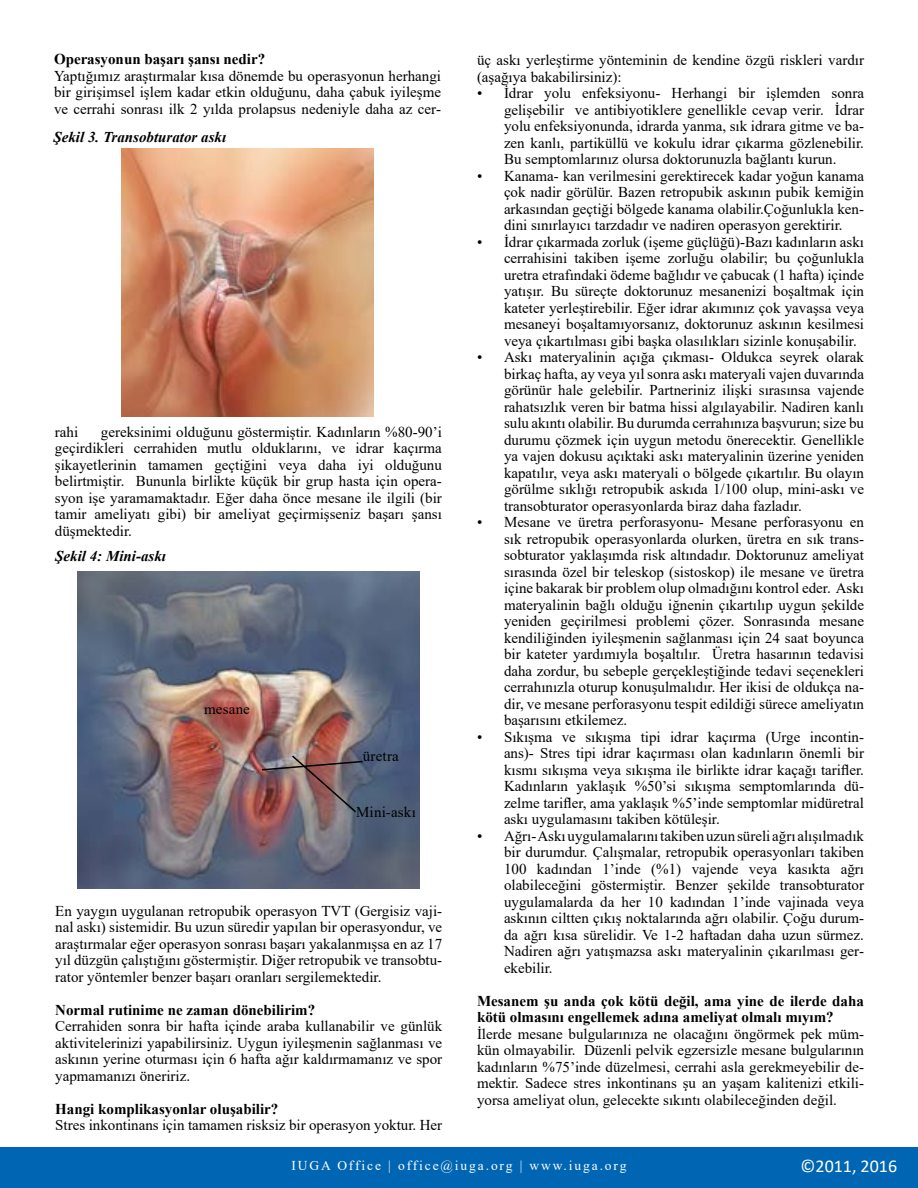
<style>
.page{position:relative;width:918px;height:1188px;background:#fff}
.page>*{position:absolute;margin:0;border:0;box-sizing:border-box;transform-origin:0 0}
.t1{font:18px "Calibri";color:#fff}
.t2{font:15px/16.5px "Times New Roman";color:#000;text-align:justify}
.t3{font:700 15px/16.5px "Times New Roman";color:#000}
.t4{font:italic 700 15px "Times New Roman";color:#000}
.t5{font:15px "Times New Roman";letter-spacing:.02em;color:#000}
.t6{font:13.5px "Times New Roman";letter-spacing:.14em;color:#fff}
</style>
<div class="page">
<div style="left:0;top:1147px;width:918px;height:41px;background:#0066b3"></div>
<img style="left:122px;top:148px;width:252px;height:269px">
<img style="left:77px;top:572px;width:342px;height:317px">
<img style="left:260px;top:754px;width:104px;height:60px">
<p class="t3" style="left:54px;top:50px;width:213px">Operasyonun başarı şansı nedir?</p>
<p class="t2" style="left:54px;top:67px;width:389px">Yaptığımız araştırmalar kısa dönemde bu operasyonun herhangi bir girişimsel işlem kadar etkin olduğunu, daha çabuk iyileşme ve cerrahi sonrası ilk 2 yılda prolapsus nedeniyle daha az cer-</p>
<p class="t4" style="left:53px;top:127px;width:174px">Şekil 3. Transobturator askı</p>
<p class="t2" style="left:55px;top:423px;width:389px;text-indent:46px">gereksinimi olduğunu göstermiştir. Kadınların %80-90’i geçirdikleri cerrahiden mutlu olduklarını, ve idrar kaçırma şikayetlerinin tamamen geçtiğini veya daha iyi olduğunu belirtmiştir. Bununla birlikte küçük bir grup hasta için opera&shy;syon işe yaramamaktadır. Eğer daha önce mesane ile ilgili (bir tamir ameliyatı gibi) bir ameliyat geçirmişseniz başarı şansı düşmektedir.</p>
<p class="t2" style="left:55px;top:423px;width:25px">rahi</p>
<p class="t4" style="left:55px;top:545px;width:112px">Şekil 4: Mini-askı</p>
<p class="t2" style="left:204px;top:700px;width:47px">mesane</p>
<p class="t2" style="left:363px;top:747px;width:38px">üretra</p>
<p class="t5" style="left:356px;top:802px;width:61px">Mini-askı</p>
<p class="t2" style="left:55px;top:902px;width:389px">En yaygın uygulanan retropubik operasyon TVT (Gergisiz vaji&shy;nal askı) sistemidir. Bu uzun süredir yapılan bir operasyondur, ve araştırmalar eğer operasyon sonrası başarı yakalanmışsa en az 17 yıl düzgün çalıştığını göstermiştir. Diğer retropubik ve transobtu&shy;rator yöntemler benzer başarı oranları sergilemektedir.</p>
<p class="t3" style="left:55px;top:1001px;width:261px">Normal rutinime ne zaman dönebilirim?</p>
<p class="t2" style="left:55px;top:1018px;width:389px">Cerrahiden sonra bir hafta içinde araba kullanabilir ve günlük aktivitelerinizi yapabilirsiniz. Uygun iyileşmenin sağlanması ve askının yerine oturması için 6 hafta ağır kaldırmamanız ve spor yapmamanızı öneririz.</p>
<p class="t3" style="left:55px;top:1100px;width:225px">Hangi komplikasyonlar oluşabilir?</p>
<p class="t2" style="left:55px;top:1117px;width:389px">Stres inkontinans için tamamen risksiz bir operasyon yoktur. Her</p>
<p class="t2" style="left:477px;top:51px;width:389px">üç askı yerleştirme yönteminin de kendine özgü riskleri vardır (aşağıya bakabilirsiniz):</p>
<p class="t2" style="left:504px;top:84px;width:362px;text-indent:-27px">• İdrar yolu enfeksiyonu- Herhangi bir işlemden sonra gelişebilir ve antibiyotiklere genellikle cevap verir. İdrar yolu enfeksiyonunda, idrarda yanma, sık idrara gitme ve ba&shy;zen kanlı, partiküllü ve kokulu idrar çıkarma gözlenebilir.<br>Bu semptomlarınız olursa doktorunuzla bağlantı kurun.</p>
<p class="t2" style="left:504px;top:167px;width:362px;text-indent:-27px">• Kanama- kan verilmesini gerektirecek kadar yoğun kanama çok nadir görülür. Bazen retropubik askının pubik kemiğin arkasından geçtiği bölgede kanama olabilir.Çoğunlukla ken&shy;dini sınırlayıcı tarzdadır ve nadiren operasyon gerektirir.</p>
<p class="t2" style="left:504px;top:233px;width:362px;text-indent:-27px">• İdrar çıkarmada zorluk (işeme güçlüğü)-Bazı kadınların askı cerrahisini takiben işeme zorluğu olabilir; bu çoğunlukla uretra etrafındaki ödeme bağlıdır ve çabucak (1 hafta) içinde yatışır. Bu süreçte doktorunuz mesanenizi boşaltmak için kateter yerleştirebilir. Eğer idrar akımınız çok yavaşsa veya mesaneyi boşaltamıyorsanız, doktorunuz askının kesilmesi veya çıkartılması gibi başka olasılıkları sizinle konuşabilir.</p>
<p class="t2" style="left:504px;top:348px;width:362px;text-indent:-27px">• Askı materyalinin açığa çıkması- Oldukca seyrek olarak birkaç hafta, ay veya yıl sonra askı materyali vajen duvarında görünür hale gelebilir. Partneriniz ilişki sırasınsa vajende rahatsızlık veren bir batma hissi algılayabilir. Nadiren kanlı sulu akıntı olabilir. Bu durumda cerrahınıza başvurun; size bu durumu çözmek için uygun metodu önerecektir. Genellikle ya vajen dokusu açıktaki askı materyalinin üzerine yeniden kapatılır, veya askı materyali o bölgede çıkartılır. Bu olayın görülme sıklığı retropubik askıda 1/100 olup, mini-askı ve transobturator operasyonlarda biraz daha fazladır.</p>
<p class="t2" style="left:504px;top:513px;width:362px;text-indent:-27px">• Mesane ve üretra perforasyonu- Mesane perforasyonu en sık retropubik operasyonlarda olurken, üretra en sık trans&shy;sobturator yaklaşımda risk altındadır. Doktorunuz ameliyat sırasında özel bir teleskop (sistoskop) ile mesane ve üretra içine bakarak bir problem olup olmadığını kontrol eder. Askı materyalinin bağlı olduğu iğnenin çıkartılıp uygun şekilde yeniden geçirilmesi problemi çözer. Sonrasında mesane kendiliğinden iyileşmenin sağlanması için 24 saat boyunca bir kateter yardımıyla boşaltılır. Üretra hasarının tedavisi daha zordur, bu sebeple gerçekleştiğinde tedavi seçenekleri cerrahınızla oturup konuşulmalıdır. Her ikisi de oldukça na&shy;dir, ve mesane perforasyonu tespit edildiği sürece ameliyatın başarısını etkilemez.</p>
<p class="t2" style="left:504px;top:728px;width:362px;text-indent:-27px">• Sıkışma ve sıkışma tipi idrar kaçırma (Urge incontin&shy;ans)- Stres tipi idrar kaçırması olan kadınların önemli bir kısmı sıkışma veya sıkışma ile birlikte idrar kaçağı tarifler.<br>Kadınların yaklaşık %50’si sıkışma semptomlarında dü&shy;zelme tarifler, ama yaklaşık %5’inde semptomlar midüretral askı uygulamasını takiben kötüleşir.</p>
<p class="t2" style="left:504px;top:827px;width:362px;text-indent:-27px">• Ağrı- Askı uygulamalarını takiben uzun süreli ağrı alışılmadık bir durumdur. Çalışmalar, retropubik operasyonları takiben 100 kadından 1’inde (%1) vajende veya kasıkta ağrı olabileceğini göstermiştir. Benzer şekilde transobturator uygulamalarda da her 10 kadından 1’inde vajinada veya askının ciltten çıkış noktalarında ağrı olabilir. Çoğu durum&shy;da ağrı kısa sürelidir. Ve 1-2 haftadan daha uzun sürmez.<br>Nadiren ağrı yatışmazsa askı materyalinin çıkarılması ger&shy;ekebilir.</p>
<p class="t3" style="left:477px;top:992px;width:388px">Mesanem şu anda çok kötü değil, ama yine de ilerde daha kötü olmasını engellemek adına ameliyat olmalı mıyım?</p>
<p class="t2" style="left:477px;top:1025px;width:389px">İlerde mesane bulgularınıza ne olacağını öngörmek pek müm&shy;kün olmayabilir. Düzenli pelvik egzersizle mesane bulgularının kadınların %75’inde düzelmesi, cerrahi asla gerekmeyebilir de&shy;mektir. Sadece stres inkontinans şu an yaşam kalitenizi etkili&shy;yorsa ameliyat olun, gelecekte sıkıntı olabileceğinden değil.</p>
<p class="t6" style="left:292px;top:1156px;width:336px">IUGA Office | office@iuga.org | www.iuga.org</p>
<p class="t1" style="left:801px;top:1154px;width:98px">©2011, 2016</p>
</div>
